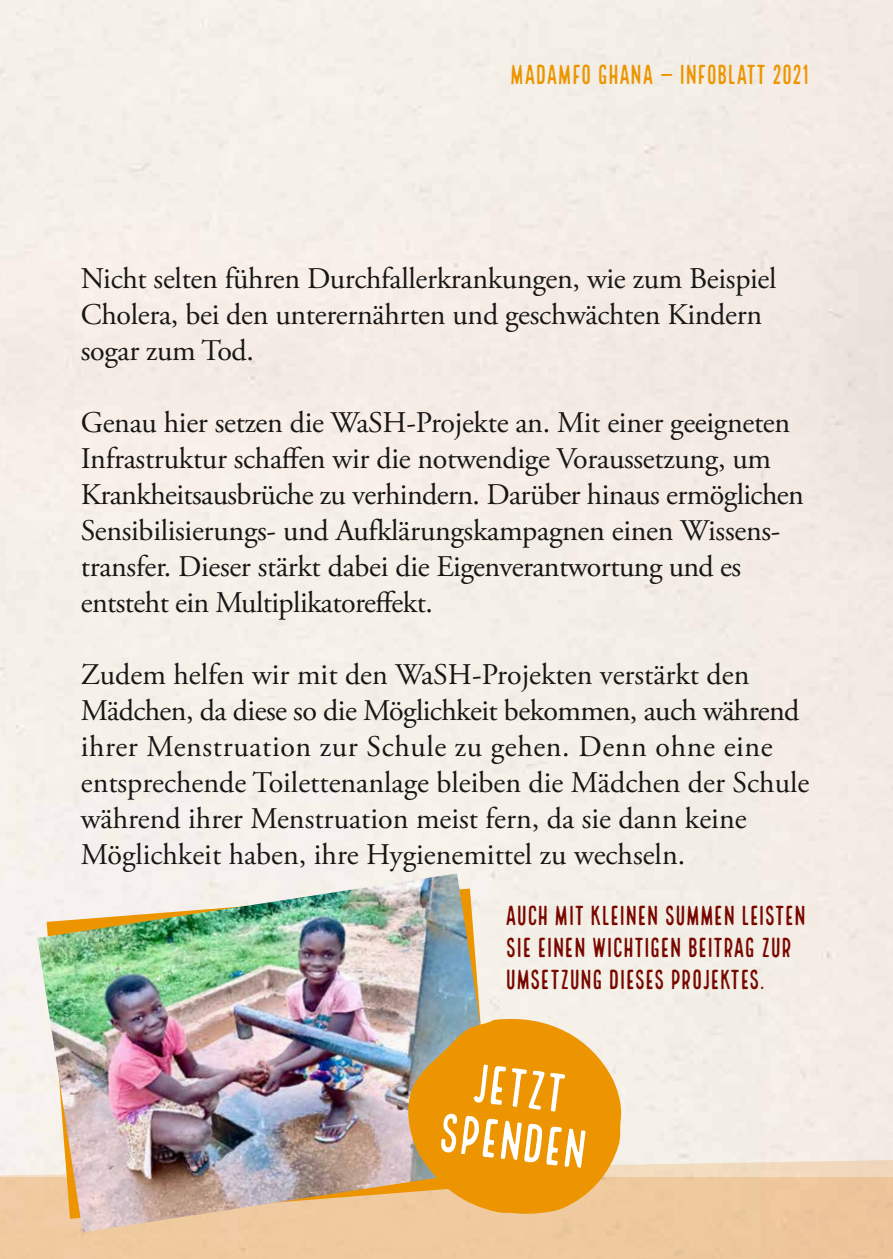
<style>
.page{position:relative;width:893px;height:1259px;background:#fff}
.page>*{position:absolute;margin:0;border:0;box-sizing:border-box;transform-origin:0 0}
.t1{font:53.4px/53.4px "Local Brewery Four";color:#fff;text-align:center}
.t2{font:30px/36px "Adobe Garamond Pro";letter-spacing:-.01em;color:#181716}
.t3{font:27px/32.4px "Local Brewery Four";letter-spacing:-.03em;color:#780800}
.t4{font:27px "Local Brewery Four";letter-spacing:-.03em;color:#ec9500}
</style>
<div class="page">
<svg style="left:0;top:1159px;width:893px;height:100px;background:#efcba2"></svg>
<img style="left:37px;top:873px;width:465px;height:359px">
<svg style="left:404px;top:1013px;width:218px;height:201px;background:#e4a12e"></svg>
<p class="t4" style="left:510px;top:59px;width:302px">MADAMFO GHANA — INFOBLATT 2021</p>
<p class="t2" style="left:81px;top:261px;width:697px">Nicht selten führen Durchfallerkrankungen, wie zum Beispiel<br>Cholera, bei den unterernährten und geschwächten Kindern sogar zum Tod.</p>
<p class="t2" style="left:81px;top:405px;width:725px">Genau hier setzen die WaSH-Projekte an. Mit einer geeigneten Infrastruktur schaffen wir die notwendige Voraussetzung, um Krankheitsausbrüche zu verhindern. Darüber hinaus ermöglichen Sensibilisierungs- und Aufklärungskampagnen einen Wissens&shy;transfer. Dieser stärkt dabei die Eigenverantwortung und es entsteht ein Multiplikatoreffekt.</p>
<p class="t2" style="left:81px;top:657px;width:730px">Zudem helfen wir mit den WaSH-Projekten verstärkt den Mädchen, da diese so die Möglichkeit bekommen, auch während ihrer Menstruation zur Schule zu gehen. Denn ohne eine entsprechende Toilettenanlage bleiben die Mädchen der Schule während ihrer Menstruation meist fern, da sie dann keine Möglichkeit haben, ihre Hygienemittel zu wechseln.</p>
<p class="t3" style="left:505px;top:901px;width:303px">AUCH MIT KLEINEN SUMMEN LEISTEN<br>SIE EINEN WICHTIGEN BEITRAG ZUR<br>UMSETZUNG DIESES PROJEKTES.</p>
<h1 class="t1" style="left:447px;top:1056px;width:152px;rotate:7deg">JETZT<br>SPENDEN</h1>
</div>
